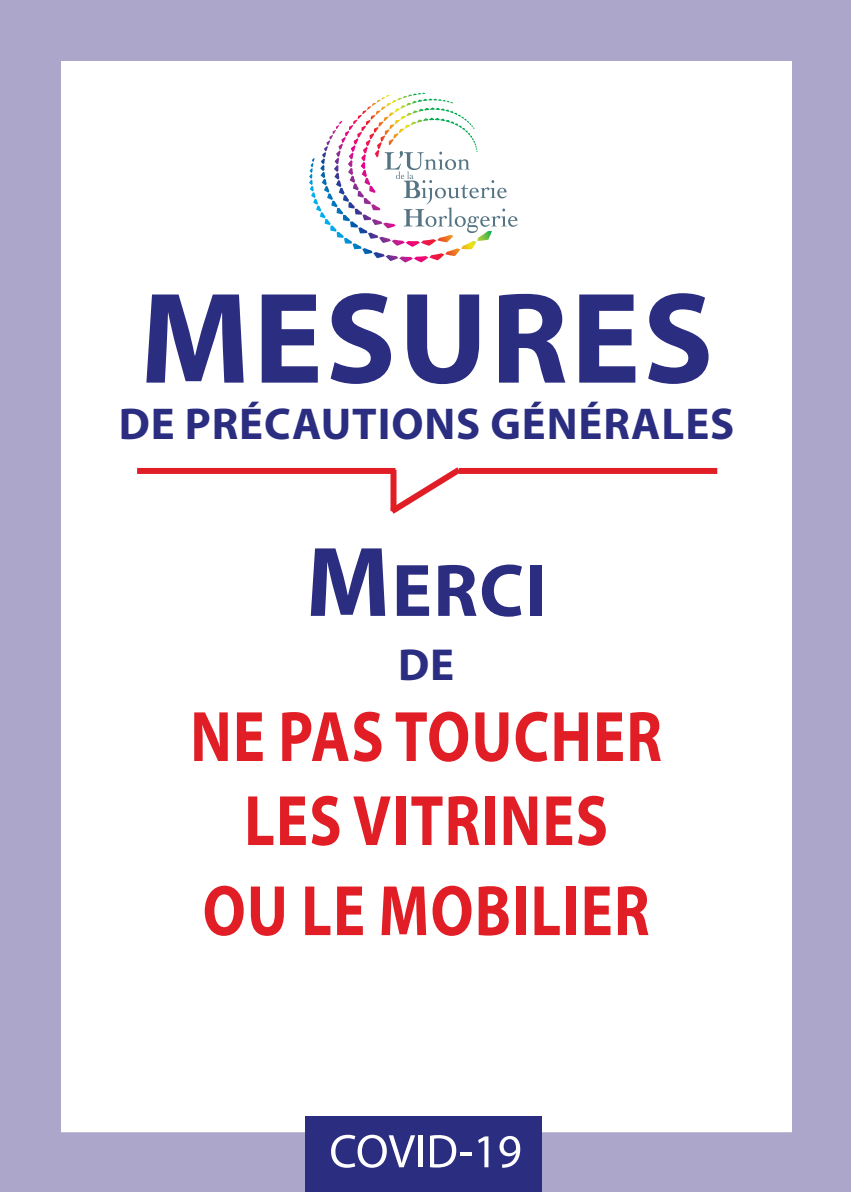
<style>
.page{position:relative;width:851px;height:1192px;background:#fff}
.page>*{position:absolute;margin:0;border:0;box-sizing:border-box;transform-origin:0 0}
.t1{font:700 130.6px "Myriad Pro";letter-spacing:.02em;color:#2b2d81}
.t2{font:700 75px "Myriad Pro";color:#2b2d81}
.t3{font:700 72px/84px "Myriad Pro";letter-spacing:.02em;color:#e11e25;text-align:center;scale:.83 1}
.t4{font:700 45px "Myriad Pro";color:#2b2d81}
.t5{font:700 44.8px "Myriad Pro";letter-spacing:.02em;color:#2b2d81}
.s1{font-size:100px}
</style>
<div class="page">
<div style="left:1px;top:1px;width:849px;height:1190px;border:60px solid #aba6ca"></div>
<svg style="left:309px;top:93px;width:208px;height:169px"></svg>
<div style="left:305px;top:1116px;width:237px;height:75px;background:#2b2d81"></div>
<svg style="left:331px;top:1134px;width:84px;height:33px"></svg>
<hr style="left:418px;top:1135px;width:4px;height:31px;background:#fff">
<svg style="left:430px;top:1135px;width:41px;height:32px"></svg>
<svg style="left:478px;top:1136px;width:10px;height:30px"></svg>
<svg style="left:499px;top:1135px;width:21px;height:32px"></svg>
<div style="left:137px;top:468px;width:258px;height:6px;background:#e11e25"></div>
<div style="left:459px;top:468px;width:258px;height:6px;background:#e11e25"></div>
<svg style="left:383px;top:467px;width:84px;height:47px"></svg>
<h1 class="t1" style="left:140px;top:261px;width:575px">MESURES</h1>
<p class="t5" style="left:119px;top:397px;width:617px">DE PRÉCAUTIONS GÉNÉRALES</p>
<p class="t2" style="left:305px;top:546px;width:242px"><span class="s1">M</span>ERCI</p>
<p class="t4" style="left:398px;top:638px;width:58px">DE</p>
<p class="t3" style="left:190px;top:694px;width:569px">NE PAS TOUCHER<br>LES VITRINES</p>
<p class="t3" style="left:202px;top:868px;width:540px">OU LE MOBILIER</p>
</div>
